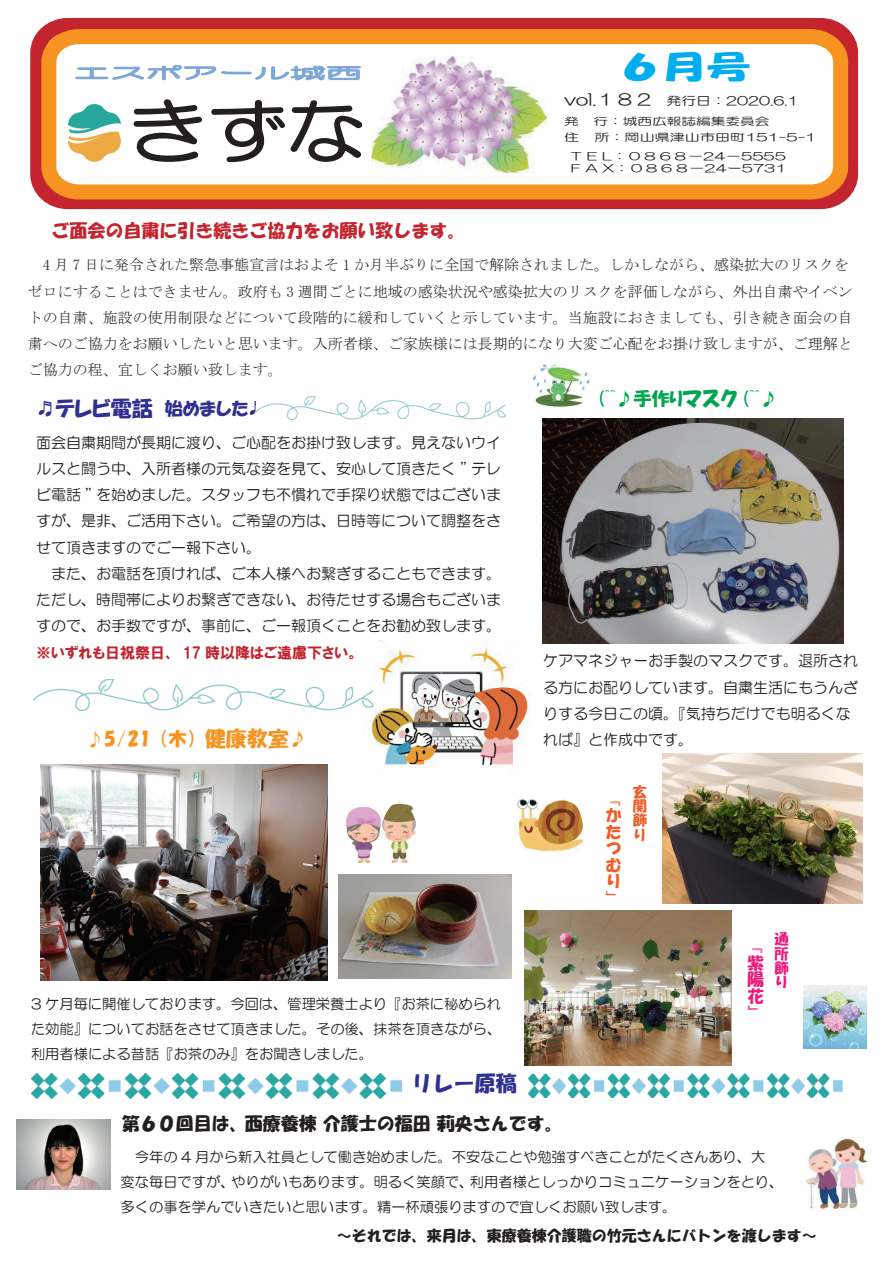
<style>
.page{position:relative;width:893px;height:1263px;background:#fff}
.page>*{position:absolute;margin:0;border:0;box-sizing:border-box;transform-origin:0 0}
.t1{font:68.1px "HG Maru Gothic MPRO";color:#231f20;scale:1.17 1}
.t2{font:31.5px "HGS Soei Kakupoptai";color:#00aeef;scale:1.41 1}
.t3{font:21px "HGS Soei Kakupoptai";color:#2e3092}
.t4{font:18px "HGS Soei Kakupoptai";color:#231f20}
.t5{font:18px "HG Soei Kakupoptai";color:#c3242d}
.t6{font:18px "HGP Soei Kakupoptai";color:#00a54f}
.t7{font:18px "HGP Soei Kakupoptai";color:#2e3092}
.t8{font:18px "HGS Soei Kakupoptai";color:#f79321}
.t9{font:16.5px/16.5px "HGS Soei Kakupoptai";color:#f15b27}
.t10{font:16.5px/16.5px "HGS Soei Kakupoptai";color:#ee177a;text-align:justify}
.t11{font:15px/26.2px "HG Maru Gothic MPRO";color:#231f20}
.t12{font:15px/26.2px "MS Mincho";color:#231f20}
.t13{font:15px "HG Soei Kakupoptai";color:#231f20}
.t14{font:15px "HGP Soei Kakugothic UB";color:#c3242d}
.t15{font:15px "HG Maru Gothic MPRO";color:#7ca7d8;scale:2.4 1}
.t16{font:14.25px/24.9px "HG Maru Gothic MPRO";color:#231f20}
.t17{font:14.25px/14.2px "HGS Soei Kakupoptai";color:#f15b27;text-align:justify}
.t18{font:14.25px/14.2px "HGS Soei Kakupoptai";color:#ee177a;text-align:justify}
.t19{font:11.85px "HG Maru Gothic MPRO";color:#231f20;scale:1.25 1}
.t20{font:10.5px/11.7px "HG Maru Gothic MPRO";color:#231f20;scale:1.45 1}
.t21{font:10.5px "HG Maru Gothic MPRO";color:#231f20;scale:1.44 1}
.t22{font:10.5px "HG Maru Gothic MPRO";color:#231f20;scale:1.4 1}
.s1{font-size:15.6px}
.s2{font-size:21px}
.s3{font-family:"Koz Go Pro"}
</style>
<div class="page">
<div style="left:30px;top:18px;width:828px;height:191px;border:15px solid #c3242d;border-radius:29px"></div>
<svg style="left:34px;top:22px;width:822px;height:185px"></svg>
<svg style="left:133px;top:99px;width:70px;height:64px"></svg>
<svg style="left:211px;top:99px;width:151px;height:64px"></svg>
<svg style="left:75px;top:64px;width:287px;height:17px"></svg>
<img style="left:31px;top:1074px;width:371px;height:24px">
<img style="left:528px;top:1073px;width:315px;height:25px">
<img style="left:68px;top:105px;width:52px;height:56px">
<img style="left:371px;top:57px;width:175px;height:116px">
<img style="left:516px;top:799px;width:68px;height:53px">
<img style="left:531px;top:364px;width:59px;height:44px">
<img style="left:806px;top:1137px;width:62px;height:73px">
<img style="left:370px;top:640px;width:160px;height:134px">
<img style="left:17px;top:1119px;width:94px;height:70px">
<img style="left:338px;top:875px;width:174px;height:103px">
<img style="left:347px;top:805px;width:68px;height:57px">
<img style="left:256px;top:396px;width:250px;height:23px">
<img style="left:33px;top:679px;width:341px;height:32px">
<img style="left:542px;top:418px;width:301px;height:226px">
<img style="left:663px;top:753px;width:200px;height:150px">
<img style="left:524px;top:910px;width:207px;height:155px">
<img style="left:803px;top:986px;width:63px;height:63px">
<img style="left:40px;top:765px;width:288px;height:215px">
<p class="t15" style="left:74px;top:66px;width:122px">エスポアール城西</p>
<h1 class="t1" style="left:127px;top:97px;width:206px">きずな</h1>
<h2 class="t2" style="left:618px;top:51px;width:96px">６月号</h2>
<p class="t19" style="left:564px;top:94px;width:189px"><span class="s1">vol.１８２</span> 発行日：2020.6.1</p>
<p class="t22" style="left:564px;top:116px;width:148px">発　行：城西広報誌編集委員会</p>
<p class="t20" style="left:571px;top:150px;width:150px">T E L：０８６８－24－5555<br>F A X：０８６８－24ー5731</p>
<p class="t21" style="left:564px;top:132px;width:177px">住　所：岡山県津山市田町151-5-1</p>
<p class="t5" style="left:51px;top:221px;width:415px">ご面会の自粛に引き続きご協力をお願い致します。</p>
<p class="t12" style="left:28px;top:252px;width:826px">　4 月 7 日に発令された緊急事態宣言はおよそ 1 か月半ぶりに全国で解除されました。しかしながら、感染拡大のリスクをゼロにすることはできません。政府も 3 週間ごとに地域の感染状況や感染拡大のリスクを評価しながら、外出自粛やイベントの自粛、施設の使用制限などについて段階的に緩和していくと示しています。当施設におきましても、引き続き面会の自粛へのご協力をお願いしたいと思います。入所者様、ご家族様には長期的になり大変ご心配をお掛け致しますが、ご理解とご協力の程、宜しくお願い致します。</p>
<p class="t7" style="left:37px;top:399px;width:230px">♬<span class="s2">テレビ電話</span>　始めました♬</p>
<p class="t11" style="left:36px;top:429px;width:466px">面会自粛期間が長期に渡り、ご心配をお掛け致します。見えないウイルスと闘う中、入所者様の元気な姿を見て、安心して頂きたく ”テレビ電話 ”を始めました。スタッフも不慣れで手探り状態ではございますが、是非、ご活用下さい。ご希望の方は、日時等について調整をさせて頂きますのでご一報下さい。<br>　また、お電話を頂ければ、ご本人様へお繋ぎすることもできます。ただし、時間帯によりお繋ぎできない、お待たせする場合もございますので、お手数ですが、事前に、ご一報頂くことをお勧め致します。</p>
<p class="t14" style="left:36px;top:645px;width:324px">※いずれも日祝祭日、 17 時以降はご遠慮下さい。</p>
<p class="t6" style="left:598px;top:389px;width:181px">(^^♪手作り<span class="s2">マスク</span> (^^♪</p>
<p class="t11" style="left:543px;top:648px;width:316px;text-align:justify">ケアマネジャーお手製のマスクです。退所される方にお配りしています。自粛生活にもうんざりする今日この頃。『気持ちだけでも明るくな</p>
<p class="t8" style="left:86px;top:729px;width:222px"><span class="s3">♪</span>5/21（木）<span class="s2">健康教室</span>♪</p>
<p class="t11" style="left:543px;top:727px;width:151px">れば』と作成中です。</p>
<p class="t16" style="left:31px;top:991px;width:472px;text-align:justify">3 ケ月毎に開催しております。今回は、管理栄養士より『お茶に秘められた効能』についてお話をさせて頂きました。その後、抹茶を頂きながら、利用者様による昔話『お茶のみ』をお聞きしました。</p>
<p class="t9" style="left:605px;top:791px;width:17px">『かたつむり」</p>
<p class="t17" style="left:633px;top:785px;width:15px">玄関飾り</p>
<p class="t10" style="left:747px;top:938px;width:18px">『紫陽花』</p>
<p class="t18" style="left:775px;top:932px;width:16px">通所飾り</p>
<h3 class="t3" style="left:412px;top:1073px;width:106px">リレー原稿</h3>
<p class="t4" style="left:122px;top:1114px;width:442px">第６０回目は、西療養棟 介護士の福田 莉央さんです。</p>
<p class="t16" style="left:121px;top:1144px;width:664px">　今年の 4 月から新入社員として働き始めました。不安なことや勉強すべきことがたくさんあり、大<br>変な毎日ですが、やりがいもあります。明るく笑顔で、利用者様としっかりコミュニケーションをとり、多くの事を学んでいきたいと思います。精一杯頑張りますので宜しくお願い致します。</p>
<p class="t13" style="left:337px;top:1228px;width:481px">～それでは、来月は、東療養棟介護職の竹元さんにバトンを渡します～</p>
</div>
